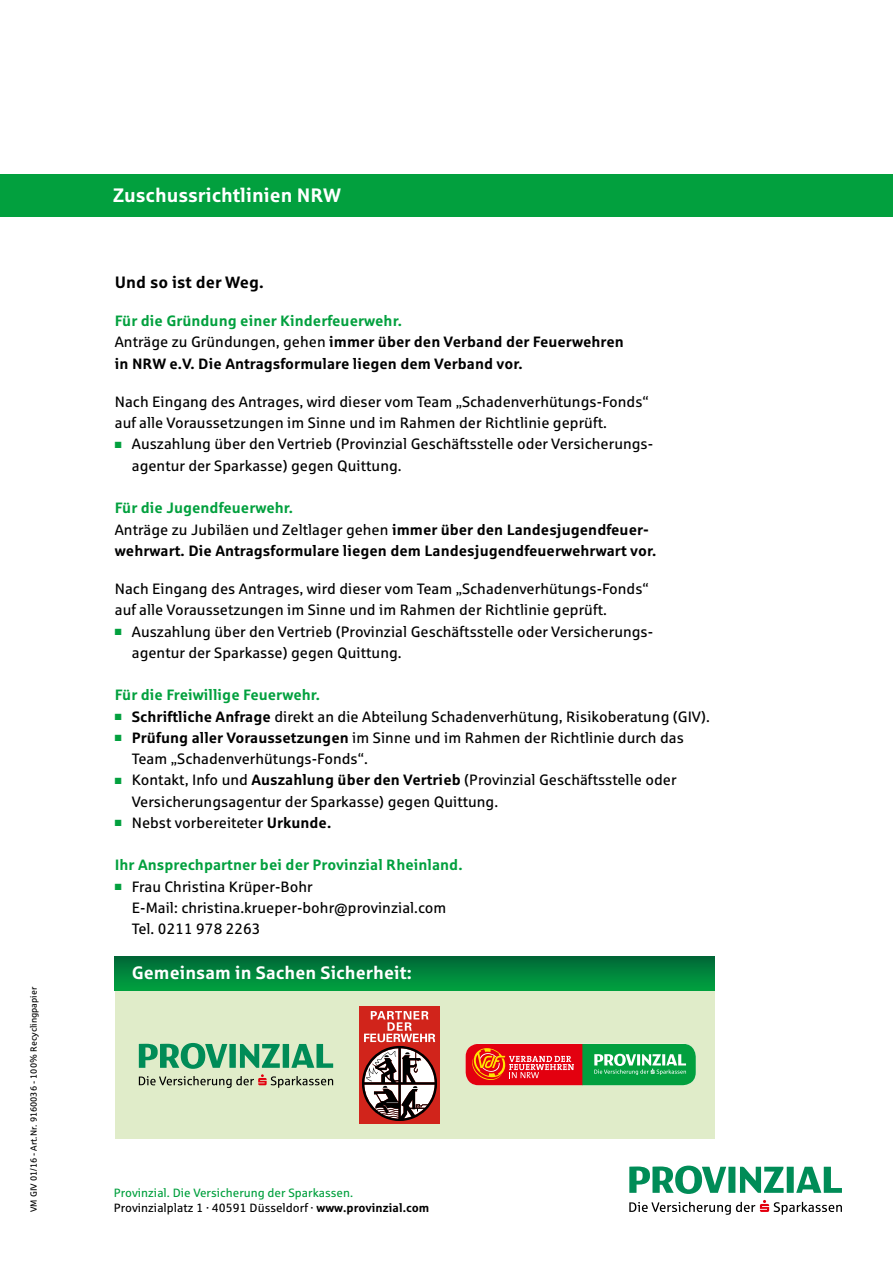
<style>
.page{position:relative;width:893px;height:1263px;background:#fff}
.page>*{position:absolute;margin:0;border:0;box-sizing:border-box;transform-origin:0 0}
.t1{font:700 19.5px "Sparkasse Rg";color:#fff}
.t2{font:700 18px "Sparkasse Rg";letter-spacing:.005em;color:#fff}
.t3{font:700 16.5px "Sparkasse Rg";letter-spacing:.005em;color:#000}
.t4{font:15px/21.3px "Sparkasse Rg";letter-spacing:.005em;color:#000}
.t5{font:700 15px/21.3px "Sparkasse Rg";letter-spacing:.005em;color:#000}
.t6{font:700 15px "Sparkasse Rg";letter-spacing:.005em;color:#02a03e}
.t7{font:12px "Sparkasse Rg";letter-spacing:.005em;color:#000}
.t8{font:12px "Sparkasse Rg";letter-spacing:.005em;color:#02a03e}
.t9{font:9px "Sparkasse Rg";color:#000}
.s1{color:#02a03e}
.s2{font-weight:400}
.s3{font-weight:700}
</style>
<div class="page">
<div style="left:0;top:174px;width:893px;height:43px;background:#02a03e"></div>
<svg style="left:629px;top:1200px;width:213px;height:15px"></svg>
<svg style="left:629px;top:1165px;width:213px;height:29px"></svg>
<div style="left:115px;top:991px;width:599px;height:147px;background:#e0ecc9"></div>
<div style="left:115px;top:957px;width:599px;height:34px;background:linear-gradient(to bottom,#006938,#00a23f)"></div>
<svg style="left:139px;top:1043px;width:194px;height:45px"></svg>
<div style="left:359px;top:1007px;width:81px;height:117px;background:#d1241b"></div>
<svg style="left:362px;top:1011px;width:75px;height:110px"></svg>
<div style="left:582px;top:1044px;width:114px;height:41px;background:#02a03e"></div>
<svg style="left:594px;top:1054px;width:92px;height:21px"></svg>
<svg style="left:466px;top:1044px;width:116px;height:41px;background:#e72c28"></svg>
<p class="t9" style="left:28px;top:1212px;width:226px;rotate:-90deg">VM GIV 01/16 - Art.Nr. 9160036 - 100% Recyclingpapier</p>
<h1 class="t1" style="left:113px;top:182px;width:230px">Zuschussrichtlinien NRW</h1>
<p class="t3" style="left:115px;top:272px;width:150px">Und so ist der Weg.</p>
<p class="t5" style="left:115px;top:310px;width:510px"><span class="s1">Für die Gründung einer Kinderfeuerwehr.<br></span><span class="s2">Anträge zu Gründungen, gehen</span> immer über den Verband der Feuerwehren in NRW e.V. Die Antragsformulare liegen dem Verband vor.</p>
<p class="t4" style="left:115px;top:391px;width:536px">Nach Eingang des Antrages, wird dieser vom Team „Schadenverhütungs-Fonds“ auf alle Voraussetzungen im Sinne und im Rahmen der Richtlinie geprüft.</p>
<p class="t4" style="left:132px;top:433px;width:523px;text-indent:-17px"><span class="s1">■</span> Auszahlung über den Vertrieb (Provinzial Geschäftsstelle oder Versicherungs&shy;agentur der Sparkasse) gegen Quittung.</p>
<p class="t5" style="left:115px;top:497px;width:543px"><span class="s1">Für die Jugendfeuerwehr.<br></span><span class="s2">Anträge zu Jubiläen und Zeltlager gehen</span> immer über den Landesjugendfeuer&shy;wehrwart. Die Antragsformulare liegen dem Landesjugendfeuerwehrwart vor.</p>
<p class="t4" style="left:115px;top:578px;width:536px">Nach Eingang des Antrages, wird dieser vom Team „Schadenverhütungs-Fonds“ auf alle Voraussetzungen im Sinne und im Rahmen der Richtlinie geprüft.</p>
<p class="t4" style="left:132px;top:620px;width:523px;text-indent:-17px"><span class="s1">■</span> Auszahlung über den Vertrieb (Provinzial Geschäftsstelle oder Versicherungs&shy;agentur der Sparkasse) gegen Quittung.</p>
<p class="t6" style="left:115px;top:685px;width:207px">Für die Freiwillige Feuerwehr.</p>
<p class="t4" style="left:115px;top:705px;width:596px"><span class="s1">■</span> <span class="s3">Schriftliche Anfrage</span> direkt an die Abteilung Schadenverhütung, Risikoberatung (GIV).</p>
<p class="t4" style="left:132px;top:727px;width:554px;text-indent:-17px"><span class="s1">■</span> <span class="s3">Prüfung aller Voraussetzungen</span> im Sinne und im Rahmen der Richtlinie durch das<br>Team „Schadenverhütungs-Fonds“.</p>
<p class="t4" style="left:132px;top:769px;width:546px;text-indent:-17px"><span class="s1">■</span> Kontakt, Info und <span class="s3">Auszahlung über den Vertrieb</span> (Provinzial Geschäftsstelle oder<br>Versicherungsagentur der Sparkasse) gegen Quittung.</p>
<p class="t4" style="left:115px;top:812px;width:218px"><span class="s1">■</span> Nebst vorbereiteter <span class="s3">Urkunde.</span></p>
<p class="t6" style="left:115px;top:856px;width:349px">Ihr Ansprechpartner bei der Provinzial Rheinland.</p>
<p class="t4" style="left:132px;top:875px;width:316px;text-indent:-17px"><span class="s1">■</span> Frau Christina Krüper-Bohr<br>E-Mail: christina.krueper-bohr@provinzial.com<br>Tel. 0211 978 2263</p>
<p class="t2" style="left:132px;top:962px;width:281px">Gemeinsam in Sachen Sicherheit:</p>
<p class="t8" style="left:114px;top:1185px;width:241px">Provinzial. Die Versicherung der Sparkassen.</p>
<p class="t7" style="left:114px;top:1200px;width:317px">Provinzialplatz 1 · 40591 Düsseldorf · <span class="s3">www.provinzial.com</span></p>
</div>
